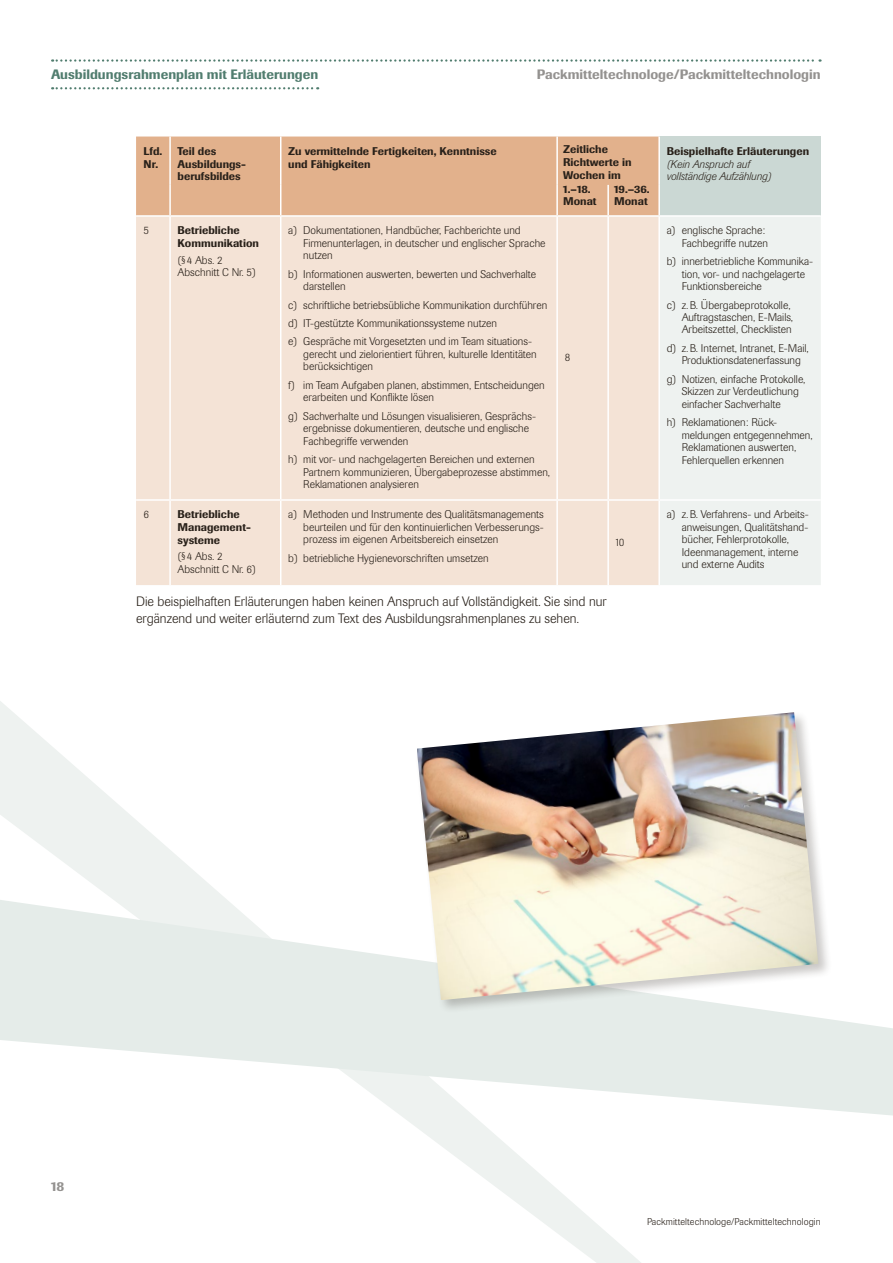
<style>
.page{position:relative;width:893px;height:1263px;background:#fff}
.page>*{position:absolute;margin:0;border:0;box-sizing:border-box;transform-origin:0 0}
.t1{font:300 13.5px/17px "Imago Pro";color:#29211a}
.t2{font:500 13.5px "Imago Pro";color:#949290}
.t3{font:500 13.5px "Imago Pro";color:#517d6f}
.t4{font:300 11.1px/12.5px "Imago Pro";color:#29211a}
.t5{font:500 11.1px/12.8px "Imago Pro";color:#29211a}
.t6{font:italic 300 11.1px/12.8px "Imago Pro";color:#29211a}
.t7{font:300 9.75px "Imago Pro";letter-spacing:.01em;color:#29211a}
</style>
<div class="page">
<svg style="left:0;top:701px;width:641px;height:562px"></svg>
<svg style="left:0;top:900px;width:893px;height:215px;fill:#e5ece9"></svg>
<svg style="left:52px;top:59px;width:769px;height:3px"></svg>
<svg style="left:52px;top:87px;width:266px;height:2px"></svg>
<div style="left:415px;top:710px;width:417px;height:304px;background:#29211a;opacity:.25"></div>
<img style="left:417px;top:712px;width:401px;height:288px">
<div style="left:136px;top:137px;width:522px;height:78px;background:#e2b18c"></div>
<div style="left:659px;top:137px;width:162px;height:79px;background:#cbd8d4"></div>
<div style="left:136px;top:217px;width:522px;height:368px;background:#f4e3d6"></div>
<div style="left:660px;top:217px;width:161px;height:368px;background:#eef2f0"></div>
<hr style="left:659px;top:215px;width:162px;height:2px;background:#fff">
<hr style="left:169px;top:137px;width:2px;height:48px;background:#fff">
<hr style="left:280px;top:137px;width:1px;height:48px;background:#fff">
<hr style="left:169px;top:185px;width:2px;height:30px;background:#fff">
<hr style="left:280px;top:185px;width:1px;height:30px;background:#fff">
<hr style="left:556px;top:185px;width:2px;height:30px;background:#fff">
<hr style="left:607px;top:185px;width:2px;height:30px;background:#fff">
<hr style="left:658px;top:185px;width:2px;height:30px;background:#fff">
<hr style="left:169px;top:217px;width:2px;height:282px;background:#fff">
<hr style="left:280px;top:217px;width:1px;height:282px;background:#fff">
<hr style="left:556px;top:217px;width:2px;height:282px;background:#fff">
<hr style="left:607px;top:217px;width:2px;height:282px;background:#fff">
<hr style="left:169px;top:501px;width:2px;height:84px;background:#fff">
<hr style="left:280px;top:501px;width:1px;height:84px;background:#fff">
<hr style="left:556px;top:501px;width:2px;height:84px;background:#fff">
<hr style="left:607px;top:501px;width:2px;height:84px;background:#fff">
<hr style="left:556px;top:137px;width:2px;height:48px;background:#fff">
<hr style="left:658px;top:137px;width:2px;height:48px;background:#fff">
<hr style="left:136px;top:499px;width:34px;height:2px;background:#fff">
<hr style="left:170px;top:499px;width:111px;height:2px;background:#fff">
<hr style="left:281px;top:499px;width:276px;height:2px;background:#fff">
<hr style="left:557px;top:499px;width:51px;height:2px;background:#fff">
<hr style="left:608px;top:499px;width:51px;height:2px;background:#fff">
<hr style="left:659px;top:499px;width:162px;height:2px;background:#fff">
<p class="t3" style="left:51px;top:65px;width:269px">Ausbildungsrahmenplan mit Erläuterungen</p>
<p class="t2" style="left:537px;top:65px;width:285px">Packmitteltechnologe/Packmitteltechnologin</p>
<p class="t5" style="left:144px;top:144px;width:20px">Lfd.<br>Nr.</p>
<p class="t5" style="left:178px;top:144px;width:69px">Teil des<br>Ausbildungs&shy;berufsbildes</p>
<p class="t5" style="left:288px;top:145px;width:210px">Zu vermittelnde Fertigkeiten, Kenntnisse und Fähigkeiten</p>
<p class="t5" style="left:563px;top:143px;width:70px">Zeitliche<br>Richtwerte in<br>Wochen im</p>
<p class="t5" style="left:667px;top:145px;width:144px">Beispielhafte Erläuterungen</p>
<p class="t6" style="left:667px;top:157px;width:106px">(Kein Anspruch auf vollständige Aufzählung)</p>
<p class="t4" style="left:144px;top:224px;width:7px">5</p>
<p class="t5" style="left:178px;top:224px;width:83px">Betriebliche<br>Kommunikation</p>
<p class="t4" style="left:178px;top:253px;width:80px">(§ 4 Abs. 2<br>Abschnitt C Nr. 5)</p>
<p class="t4" style="left:144px;top:508px;width:7px">6</p>
<p class="t5" style="left:178px;top:508px;width:75px">Betriebliche<br>Management&shy;systeme</p>
<p class="t4" style="left:178px;top:550px;width:80px">(§ 4 Abs. 2<br>Abschnitt C Nr. 6)</p>
<p class="t4" style="left:303px;top:224px;width:244px;text-indent:-15px">a) Dokumentationen, Handbücher, Fachberichte und<br>Firmenunterlagen, in deutscher und englischer Sprache nutzen</p>
<p class="t4" style="left:303px;top:267px;width:234px;text-indent:-15px">b) Informationen auswerten, bewerten und Sachverhalte darstellen</p>
<p class="t4" style="left:288px;top:295px;width:260px;line-height:18.5px">c) schriftliche betriebsübliche Kommunikation durchführen d) IT-gestützte Kommunikationssysteme nutzen<br>e) Gespräche mit Vorgesetzten und im Team situations-</p>
<p class="t4" style="left:303px;top:348px;width:235px">gerecht und zielorientiert führen, kulturelle Identitäten berücksichtigen</p>
<p class="t4" style="left:303px;top:379px;width:243px;text-indent:-15px">f) im Team Aufgaben planen, abstimmen, Entscheidungen erarbeiten und Konflikte lösen</p>
<p class="t4" style="left:303px;top:409px;width:234px;text-indent:-15px">g) Sachverhalte und Lösungen visualisieren, Gesprächs&shy;ergebnisse dokumentieren, deutsche und englische<br>Fachbegriffe verwenden</p>
<p class="t4" style="left:303px;top:453px;width:248px;text-indent:-15px">h) mit vor- und nachgelagerten Bereichen und externen<br>Partnern kommunizieren, Übergabeprozesse abstimmen,<br>Reklamationen analysieren</p>
<p class="t4" style="left:303px;top:508px;width:242px;text-align:justify;text-indent:-15px">a) Methoden und Instrumente des Qualitätsmanagements beurteilen und für den kontinuierlichen Verbesserungs&shy;prozess im eigenen Arbeitsbereich einsetzen</p>
<p class="t4" style="left:288px;top:551px;width:202px">b) betriebliche Hygienevorschriften umsetzen</p>
<p class="t5" style="left:563px;top:182px;width:35px">1.–18.<br>Monat</p>
<p class="t5" style="left:614px;top:182px;width:37px">19.–36.<br>Monat</p>
<p class="t4" style="left:565px;top:351px;width:7px">8</p>
<p class="t4" style="left:616px;top:535px;width:10px">10</p>
<p class="t1" style="left:136px;top:593px;width:472px">Die beispielhaften Erläuterungen haben keinen Anspruch auf Vollständigkeit. Sie sind nur ergänzend und weiter erläuternd zum Text des Ausbildungsrahmenplanes zu sehen.</p>
<p class="t4" style="left:667px;top:224px;width:103px;text-align:right">a) englische Sprache:<br>Fachbegriffe nutzen</p>
<p class="t4" style="left:682px;top:255px;width:133px;text-indent:-15px">b) innerbetriebliche Kommunika&shy;tion, vor- und nachgelagerte<br>Funktionsbereiche</p>
<p class="t4" style="left:682px;top:298px;width:113px;text-indent:-15px">c) z.B. Übergabeprotokolle,<br>Auftragstaschen, E-Mails,<br>Arbeitszettel, Checklisten</p>
<p class="t4" style="left:682px;top:342px;width:129px;text-indent:-15px">d) z.B. Internet, Intranet, E-Mail,<br>Produktionsdatenerfassung</p>
<p class="t4" style="left:682px;top:373px;width:125px;text-indent:-15px">g) Notizen, einfache Protokolle,<br>Skizzen zur Verdeutlichung einfacher Sachverhalte</p>
<p class="t4" style="left:682px;top:416px;width:133px;text-indent:-15px">h) Reklamationen: Rück&shy;meldungen entgegennehmen,<br>Reklamationen auswerten,<br>Fehlerquellen erkennen</p>
<p class="t4" style="left:682px;top:508px;width:129px;text-indent:-15px">a) z.B. Verfahrens- und Arbeits&shy;anweisungen, Qualitätshand&shy;bücher, Fehlerprotokolle,<br>Ideenmanagement, interne und externe Audits</p>
<p class="t2" style="left:51px;top:1178px;width:15px">18</p>
<p class="t7" style="left:647px;top:1215px;width:175px">Packmitteltechnologe/Packmitteltechnologin</p>
</div>
